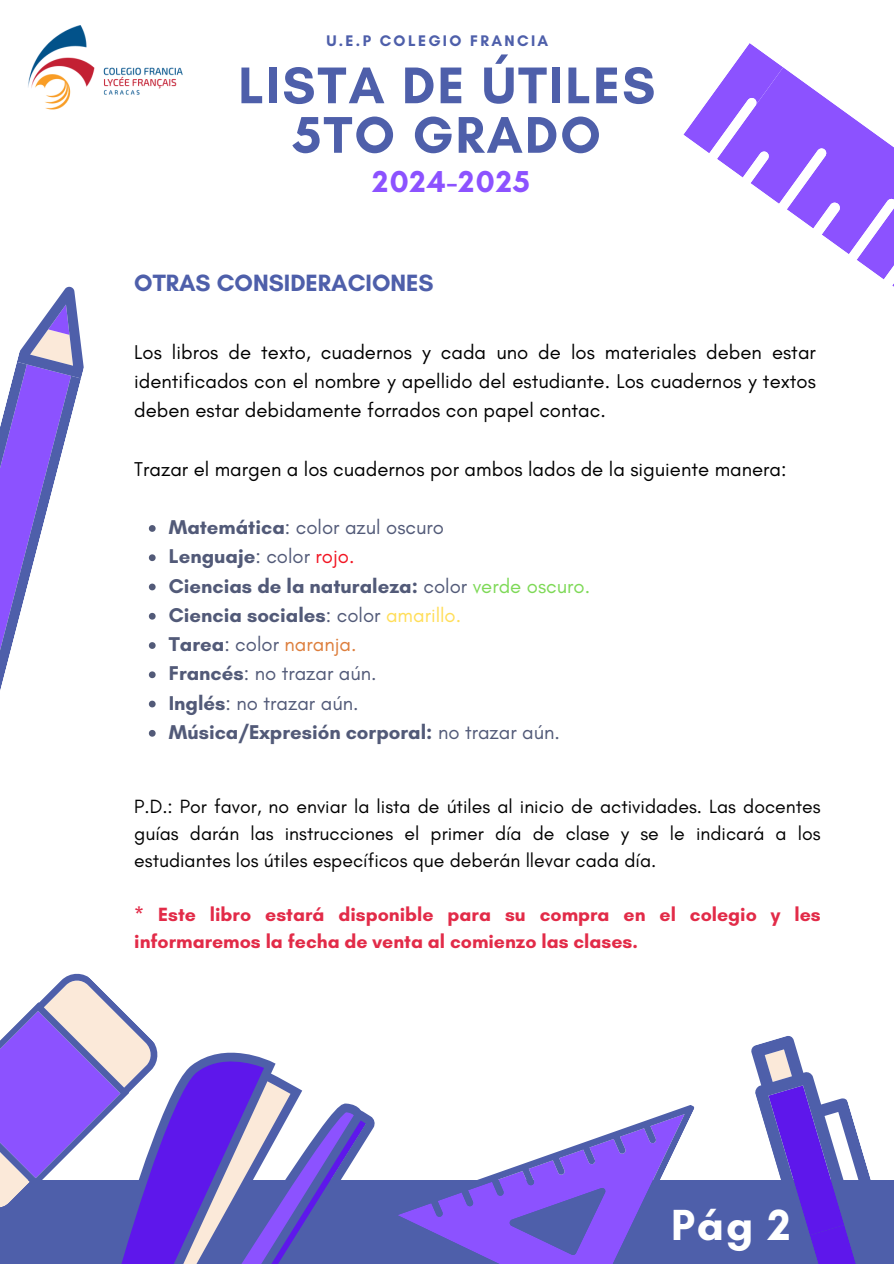
<style>
.page{position:relative;width:894px;height:1264px;background:#fff}
.page>*{position:absolute;margin:0;border:0;box-sizing:border-box;transform-origin:0 0}
.t1{font:700 52.5px/49.5px "Glacial Indifference";letter-spacing:.04em;color:#4e5faa;text-align:center}
.t2{font:700 44.25px "Glacial Indifference";color:#fff}
.t3{font:700 30.75px "Glacial Indifference";letter-spacing:.04em;color:#8c52ff}
.t4{font:700 24px "Glacial Indifference";color:#4e5faa}
.t5{font:20.4px/29.2px "Glacial Indifference";color:#000;text-align:justify}
.t6{font:700 20.4px "Glacial Indifference";color:#525a78}
.t7{font:20.4px "Glacial Indifference";color:#525a78}
.t8{font:20.4px "Glacial Indifference";color:#dd7e3c}
.t9{font:19.5px/27px "Glacial Indifference";color:#000;text-align:justify}
.t10{font:700 19.5px/27px "Glacial Indifference";color:#e22b48}
.t11{font:700 15.6px "Glacial Indifference";letter-spacing:.15em;color:#4e5faa}
.s1{font-weight:700}
.s2{font-weight:400}
.s3{font-weight:400;color:#f21522}
.s4{font-weight:400;color:#7ed957}
.s5{font-weight:400;color:#ffde59}
.s6{font-weight:700;color:#525a78}
.s7{color:#525a78}
</style>
<div class="page">
<div style="left:0;top:1180px;width:893px;height:83px;background:#4e5faa"></div>
<svg style="left:0;top:973px;width:375px;height:290px"></svg>
<svg style="left:751px;top:1036px;width:120px;height:227px"></svg>
<svg style="left:398px;top:1105px;width:297px;height:158px"></svg>
<svg style="left:0;top:286px;width:84px;height:404px"></svg>
<svg style="left:149px;top:525px;width:6px;height:7px"></svg>
<svg style="left:149px;top:554px;width:6px;height:7px"></svg>
<svg style="left:149px;top:583px;width:6px;height:7px"></svg>
<svg style="left:149px;top:613px;width:6px;height:6px"></svg>
<svg style="left:149px;top:642px;width:6px;height:7px"></svg>
<svg style="left:149px;top:671px;width:6px;height:7px"></svg>
<svg style="left:149px;top:700px;width:6px;height:7px"></svg>
<svg style="left:149px;top:730px;width:6px;height:6px"></svg>
<img style="left:28px;top:25px;width:155px;height:85px">
<svg style="left:683px;top:43px;width:210px;height:243px"></svg>
<p class="t11" style="left:326px;top:31px;width:223px">U.E.P COLEGIO FRANCIA</p>
<p class="t1" style="left:238px;top:60px;width:418px">LISTA DE ÚTILES<br>5TO GRADO</p>
<p class="t3" style="left:372px;top:163px;width:159px">2024-2025</p>
<p class="t4" style="left:134px;top:269px;width:301px">OTRAS CONSIDERACIONES</p>
<p class="t5" style="left:134px;top:337px;width:683px">Los libros de texto, cuadernos y cada uno de los materiales deben estar identificados con el nombre y apellido del estudiante. Los cuadernos y textos deben estar debidamente forrados con papel contac.</p>
<p class="t5" style="left:134px;top:454px;width:653px">Trazar el margen a los cuadernos por ambos lados de la siguiente manera:</p>
<p class="t7" style="left:169px;top:514px;width:276px"><span class="s1">Matemática</span>: color azul oscuro</p>
<h1 class="t6" style="left:169px;top:544px;width:187px">Lenguaje<span class="s2">: color</span> <span class="s3">rojo.</span></h1>
<h3 class="t6" style="left:169px;top:573px;width:422px">Ciencias de la naturaleza: <span class="s2">color</span> <span class="s4">verde oscuro.</span></h3>
<h4 class="t6" style="left:169px;top:602px;width:294px">Ciencia sociales<span class="s2">: color</span> <span class="s5">amarillo.</span></h4>
<p class="t8" style="left:169px;top:631px;width:189px"><span class="s6">Tarea</span><span class="s7">: color</span> naranja.</p>
<h6 class="t7" style="left:169px;top:661px;width:209px"><span class="s1">Francés</span>: no trazar aún.</h6>
<h6 class="t7" style="left:169px;top:690px;width:191px"><span class="s1">Inglés</span>: no trazar aún.</h6>
<p class="t6" style="left:169px;top:719px;width:392px">Música/Expresión corporal: <span class="s2">no trazar aún.</span></p>
<p class="t9" style="left:134px;top:793px;width:687px">P.D.: Por favor, no enviar la lista de útiles al inicio de actividades. Las docentes guías darán las instrucciones el primer día de clase y se le indicará a los estudiantes los útiles específicos que deberán llevar cada día.</p>
<h6 class="t10" style="left:134px;top:901px;width:687px">* Este libro estará disponible para su compra en el colegio y les informaremos la fecha de venta al comienzo las clases.</h6>
<p class="t2" style="left:671px;top:1197px;width:121px">Pág 2</p>
</div>
